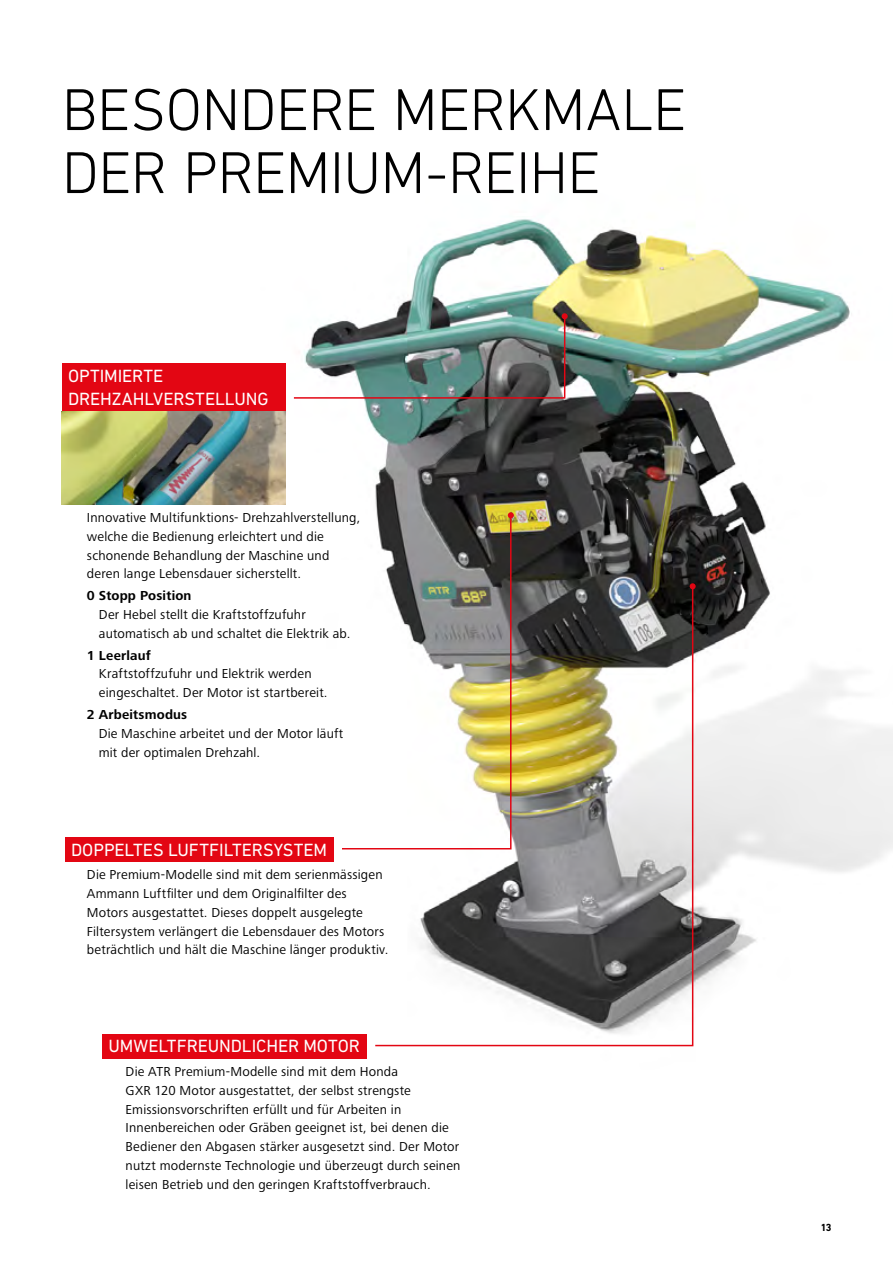
<style>
.page{position:relative;width:893px;height:1263px;background:#fff}
.page>*{position:absolute;margin:0;border:0;box-sizing:border-box;transform-origin:0 0}
.t1{font:300 60px/63px "DIN Next LT Pro";letter-spacing:-.015em;color:#000}
.t2{font:18px/22.5px "DIN Next LT Pro";letter-spacing:-.005em;color:#fff}
.t3{font:13.5px/18.8px "Frutiger Next LTW1 G";letter-spacing:.015em;color:#000}
.t4{font:700 13.5px "Frutiger Next LTW1 G";letter-spacing:.015em;color:#000}
.t5{font:700 10.5px "DIN Next LT Pro";color:#000}
</style>
<div class="page">
<img style="left:122px;top:219px;width:771px;height:770px">
<div style="left:62px;top:364px;width:223px;height:47px;background:#e30613"></div>
<div style="left:102px;top:1034px;width:265px;height:25px;background:#e30613"></div>
<div style="left:65px;top:837px;width:268px;height:25px;background:#e30613"></div>
<svg style="left:340px;top:514px;width:172px;height:336px"></svg>
<svg style="left:508px;top:512px;width:6px;height:6px"></svg>
<img style="left:292px;top:313px;width:276px;height:86px">
<svg style="left:374px;top:585px;width:320px;height:462px"></svg>
<svg style="left:690px;top:583px;width:6px;height:6px"></svg>
<img style="left:62px;top:411px;width:223px;height:94px">
<h1 class="t1" style="left:62px;top:78px;width:626px">BESONDERE MERKMALE<br>DER PREMIUM-REIHE</h1>
<h2 class="t2" style="left:68px;top:365px;width:202px">OPTIMIERTE<br>DREHZAHLVERSTELLUNG</h2>
<p class="t3" style="left:87px;top:509px;width:275px">Innovative Multifunktions- Drehzahlverstellung, welche die Bedienung erleichtert und die schonende Behandlung der Maschine und deren lange Lebensdauer sicherstellt.</p>
<p class="t4" style="left:87px;top:588px;width:106px">0 Stopp Position</p>
<p class="t3" style="left:99px;top:605px;width:253px">Der Hebel stellt die Kraftstoffzufuhr automatisch ab und schaltet die Elektrik ab.</p>
<p class="t4" style="left:87px;top:647px;width:65px">1 Leerlauf</p>
<p class="t3" style="left:99px;top:665px;width:230px">Kraftstoffzufuhr und Elektrik werden eingeschaltet. Der Motor ist startbereit.</p>
<p class="t4" style="left:87px;top:707px;width:102px">2 Arbeitsmodus</p>
<p class="t3" style="left:99px;top:724px;width:246px">Die Maschine arbeitet und der Motor läuft mit der optimalen Drehzahl.</p>
<h2 class="t2" style="left:71px;top:838px;width:257px">DOPPELTES LUFTFILTERSYSTEM</h2>
<p class="t3" style="left:87px;top:866px;width:303px">Die Premium-Modelle sind mit dem serienmässigen Ammann Luftfilter und dem Originalfilter des Motors ausgestattet. Dieses doppelt ausgelegte Filtersystem verlängert die Lebensdauer des Motors beträchtlich und hält die Maschine länger produktiv.</p>
<h2 class="t2" style="left:108px;top:1035px;width:253px">UMWELTFREUNDLICHER MOTOR</h2>
<p class="t3" style="left:126px;top:1063px;width:336px">Die ATR Premium-Modelle sind mit dem Honda<br>GXR 120 Motor ausgestattet, der selbst strengste Emissionsvorschriften erfüllt und für Arbeiten in Innenbereichen oder Gräben geeignet ist, bei denen die Bediener den Abgasen stärker ausgesetzt sind. Der Motor nutzt modernste Technologie und überzeugt durch seinen leisen Betrieb und den geringen Kraftstoffverbrauch.</p>
<p class="t5" style="left:821px;top:1221px;width:11px">13</p>
</div>
